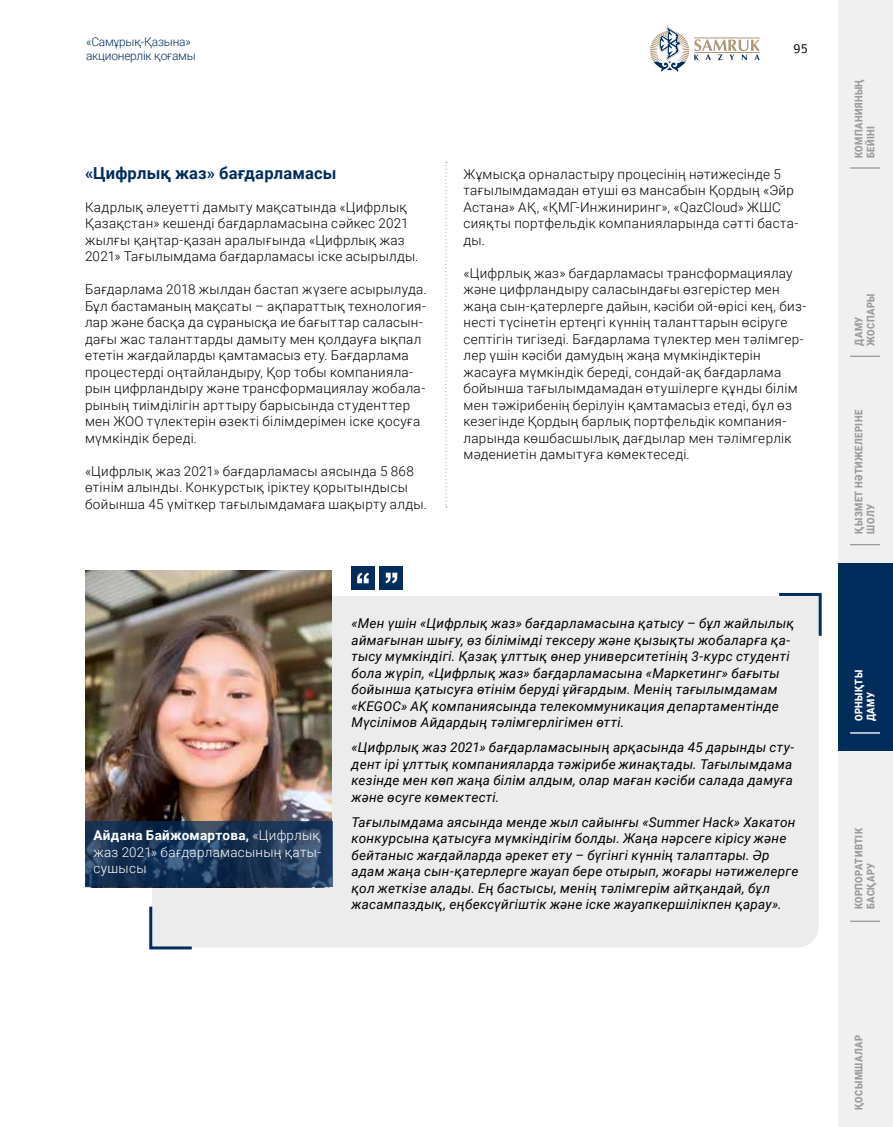
<style>
.page{position:relative;width:893px;height:1127px;background:#fff}
.page>*{position:absolute;margin:0;border:0;box-sizing:border-box;transform-origin:0 0}
.t1{font:700 16.5px "Roboto";letter-spacing:.01em;color:#002d5c}
.t2{font:300 13.5px/16.5px "Roboto";letter-spacing:.02em;color:#000}
.t3{font:italic 13.5px/16.5px "Roboto";letter-spacing:.02em;color:#000}
.t4{font:300 13.5px/16.5px "Roboto";letter-spacing:.02em;color:#fff;text-align:justify}
.t5{font:300 13.5px "Cignika";color:#000}
.t6{font:300 12px/14.4px "Roboto";letter-spacing:-.02em;color:#002d5c}
.t7{font:900 10.5px/12px "Roboto";letter-spacing:.045em;color:#9c9c9d;scale:.9 1}
.t8{font:900 10.5px/12px "Roboto";letter-spacing:.045em;color:#fff;scale:.9 1}
.s1{font-weight:700}
</style>
<div class="page">
<div style="left:152px;top:596px;width:667px;height:351px;background:#ececec"></div>
<svg style="left:650px;top:26px;width:110px;height:46px"></svg>
<svg style="left:445px;top:162px;width:2px;height:345px"></svg>
<img style="left:85px;top:571px;width:247px;height:251px">
<svg style="left:85px;top:822px;width:248px;height:65px;background:#1c3759"></svg>
<div style="left:351px;top:566px;width:24px;height:23px;background:#002d5c"></div>
<svg style="left:357px;top:573px;width:12px;height:10px"></svg>
<div style="left:380px;top:566px;width:23px;height:23px;background:#002d5c"></div>
<svg style="left:385px;top:573px;width:12px;height:10px"></svg>
<svg style="left:776px;top:593px;width:46px;height:46px;background:#d0d6db"></svg>
<svg style="left:149px;top:903px;width:46px;height:47px;background:#d1d6db"></svg>
<div style="left:838px;top:939px;width:55px;height:188px;background:#f0f0f0"></div>
<div style="left:838px;top:751px;width:55px;height:188px;background:#f0f0f0"></div>
<div style="left:838px;top:376px;width:55px;height:187px;background:#f0f0f0"></div>
<div style="left:838px;top:188px;width:55px;height:188px;background:#f0f0f0"></div>
<div style="left:838px;top:0;width:55px;height:188px;background:#f0f0f0"></div>
<hr style="left:850px;top:920px;width:30px;height:2px;background:#9c9c9d">
<hr style="left:850px;top:544px;width:30px;height:1px;background:#9c9c9d">
<hr style="left:850px;top:356px;width:30px;height:1px;background:#9c9c9d">
<hr style="left:850px;top:167px;width:30px;height:2px;background:#9c9c9d">
<div style="left:838px;top:563px;width:55px;height:188px;background:#002d5c"></div>
<hr style="left:850px;top:732px;width:30px;height:1px;background:#fff">
<p class="t6" style="left:86px;top:34px;width:111px">«Самұрық-Қазына» акционерлік қоғамы</p>
<p class="t5" style="left:794px;top:41px;width:16px">95</p>
<p class="t1" style="left:85px;top:161px;width:253px">«Цифрлық жаз» бағдарламасы</p>
<p class="t2" style="left:85px;top:198px;width:335px">Кадрлық әлеуетті дамыту мақсатында «Цифрлық Қазақстан» кешенді бағдарламасына сәйкес 2021 жылғы қаңтар-қазан аралығында «Цифрлық жаз 2021» Тағылымдама бағдарламасы іске асырылды.</p>
<p class="t2" style="left:85px;top:281px;width:343px">Бағдарлама 2018 жылдан бастап жүзеге асырылуда.<br>Бұл бастаманың мақсаты – ақпараттық технология&shy;лар және басқа да сұранысқа ие бағыттар саласын&shy;дағы жас таланттарды дамыту мен қолдауға ықпал ететін жағдайларды қамтамасыз ету. Бағдарлама процестерді оңтайландыру, Қор тобы компанияла&shy;рын цифрландыру және трансформациялау жобала&shy;рының тиімділігін арттыру барысында студенттер мен ЖОО түлектерін өзекті білімдерімен іске қосуға мүмкіндік береді.</p>
<p class="t2" style="left:85px;top:462px;width:343px">«Цифрлық жаз 2021» бағдарламасы аясында 5 868 өтінім алынды. Конкурстық іріктеу қорытындысы бойынша 45 үміткер тағылымдамаға шақырту алды.</p>
<p class="t2" style="left:463px;top:165px;width:336px">Жұмысқа орналастыру процесінің нәтижесінде 5 тағылымдамадан өтуші өз мансабын Қордың «Эйр Астана» АҚ, «ҚМГ-Инжиниринг», «QazCloud» ЖШС сияқты портфельдік компанияларында сәтті баста&shy;ды.</p>
<p class="t2" style="left:463px;top:264px;width:344px">«Цифрлық жаз» бағдарламасы трансформациялау және цифрландыру саласындағы өзгерістер мен жаңа сын-қатерлерге дайын, кәсіби ой-өрісі кең, биз&shy;несті түсінетін ертеңгі күннің таланттарын өсіруге септігін тигізеді. Бағдарлама түлектер мен тәлімгер&shy;лер үшін кәсіби дамудың жаңа мүмкіндіктерін жасауға мүмкіндік береді, сондай-ақ бағдарлама бойынша тағылымдамадан өтушілерге құнды білім мен тәжірибенің берілуін қамтамасыз етеді, бұл өз кезегінде Қордың барлық портфельдік компания&shy;ларында көшбасшылық дағдылар мен тәлімгерлік мәдениетін дамытуға көмектеседі.</p>
<p class="t4" style="left:94px;top:827px;width:229px"><span class="s1">Айдана Байжомартова,</span> «Цифрлық жаз 2021» бағдарламасының қаты&shy;сушысы</p>
<p class="t3" style="left:352px;top:615px;width:444px">«Мен үшін «Цифрлық жаз» бағдарламасына қатысу – бұл жайлылық аймағынан шығу, өз білімімді тексеру және қызықты жобаларға қа&shy;тысу мүмкіндігі. Қазақ ұлттық өнер университетінің 3-курс студенті бола жүріп, «Цифрлық жаз» бағдарламасына «Маркетинг» бағыты бойынша қатысуға өтінім беруді ұйғардым. Менің тағылымдамам «KEGOC» АҚ компаниясында телекоммуникация департаментінде Мүсілімов Айдардың тәлімгерлігімен өтті.</p>
<p class="t3" style="left:352px;top:739px;width:444px">«Цифрлық жаз 2021» бағдарламасының арқасында 45 дарынды сту&shy;дент ірі ұлттық компанияларда тәжірибе жинақтады. Тағылымдама кезінде мен көп жаңа білім алдым, олар маған кәсіби салада дамуға және өсуге көмектесті.</p>
<p class="t3" style="left:352px;top:813px;width:448px">Тағылымдама аясында менде жыл сайынғы «Summer Hack» Хакатон конкурсына қатысуға мүмкіндігім болды. Жаңа нәрсеге кірісу және бейтаныс жағдайларда әрекет ету – бүгінгі күннің талаптары. Әр адам жаңа сын-қатерлерге жауап бере отырып, жоғары нәтижелерге қол жеткізе алады. Ең бастысы, менің тәлімгерім айтқандай, бұл жасампаздық, еңбексүйгіштік және іске жауапкершілікпен қарау».</p>
<p class="t7" style="left:852px;top:158px;width:89px;rotate:-90deg">КОМПАНИЯНЫҢ<br>БЕЙІНІ</p>
<p class="t7" style="left:852px;top:346px;width:59px;rotate:-90deg">ДАМУ<br>ЖОСПАРЫ</p>
<p class="t7" style="left:852px;top:533px;width:139px;rotate:-90deg">ҚЫЗМЕТ НӘТИЖЕЛЕРІНЕ<br>ШОЛУ</p>
<p class="t8" style="left:852px;top:721px;width:58px;rotate:-90deg">ОРНЫҚТЫ<br>ДАМУ</p>
<p class="t7" style="left:852px;top:909px;width:92px;rotate:-90deg">КОРПОРАТИВТІК<br>БАСҚАРУ</p>
<p class="t7" style="left:852px;top:1110px;width:84px;rotate:-90deg">ҚОСЫМШАЛАР</p>
</div>
